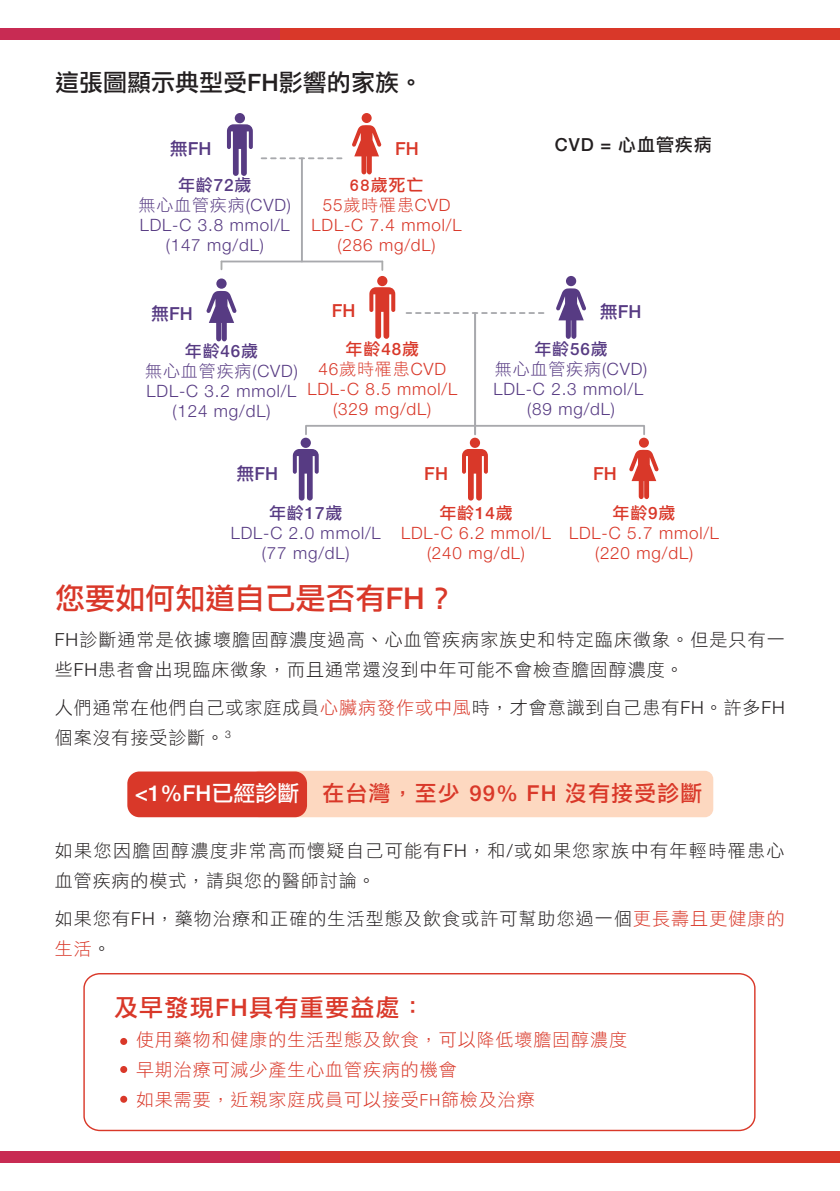
<style>
.page{position:relative;width:840px;height:1191px;background:#fff}
.page>*{position:absolute;margin:0;border:0;box-sizing:border-box;transform-origin:0 0}
.t1{font:30px "DF Li Hei Std W5";color:#d93829}
.t2{font:24px "DF Li Hei Std W5";color:#231f20}
.t3{font:24px "DF Li Hei Std W5";letter-spacing:.05em;color:#d93829}
.t4{font:22px "DF Li Hei Std W5";letter-spacing:.05em;color:#d93829}
.t5{font:18px/30px "DF Li Hei Std W3";letter-spacing:.06em;color:#231f20}
.t6{font:18px/30px "DF Li Hei Std W3";letter-spacing:.05em;color:#d93829}
.t7{font:500 18px "Helvetica Neue LT Std";color:#573b83}
.t8{font:18px "DF Li Hei Std W5";letter-spacing:.05em;color:#231f20}
.t9{font:500 18px "Helvetica Neue LT Std";color:#d93829}
.t10{font:300 17px/20px "Helvetica Neue LT Std";letter-spacing:.05em;color:#d93829;text-align:center}
.t11{font:300 17px/20px "Helvetica Neue LT Std";letter-spacing:.05em;color:#573b83;text-align:center}
.t12{font:17px "DF Li Hei Std W3";letter-spacing:.05em;color:#573b83}
.t13{font:17px "DF Li Hei Std W5";letter-spacing:.05em;color:#573b83}
.t14{font:17px "DF Li Hei Std W5";letter-spacing:.05em;color:#d93829}
.s1{font-family:"Helvetica Neue LT Std";font-weight:500}
.s2{font-family:"DF Li Hei Std W5";font-weight:400}
.s3{font-family:"Helvetica Neue LT Std";font-weight:300}
.s4{font-family:"DF Li Hei Std W3";font-weight:400}
.s5{color:#d93829}
.s6{font-family:"Helvetica Neue LT Std";font-weight:500;color:#fff}
.s7{color:#fff}
</style>
<div class="page">
<div style="left:0;top:28px;width:280px;height:12px;background:#c82b53"></div>
<div style="left:280px;top:28px;width:559px;height:12px;background:#d93829"></div>
<div style="left:0;top:1151px;width:280px;height:11px;background:#c82b53"></div>
<div style="left:280px;top:1151px;width:559px;height:11px;background:#d93829"></div>
<svg style="left:227px;top:124px;width:26px;height:52px"></svg>
<div style="left:234px;top:113px;width:11px;height:10px;background:#573b83;border-radius:50%"></div>
<svg style="left:292px;top:449px;width:26px;height:52px"></svg>
<div style="left:300px;top:438px;width:11px;height:10px;background:#573b83;border-radius:50%"></div>
<svg style="left:462px;top:449px;width:25px;height:52px"></svg>
<div style="left:469px;top:438px;width:11px;height:10px;background:#d93829;border-radius:50%"></div>
<div style="left:361px;top:113px;width:10px;height:10px;background:#d93829;border-radius:50%"></div>
<svg style="left:352px;top:125px;width:29px;height:49px"></svg>
<div style="left:638px;top:438px;width:10px;height:10px;background:#d93829;border-radius:50%"></div>
<svg style="left:629px;top:450px;width:29px;height:49px"></svg>
<svg style="left:261px;top:157px;width:80px;height:2px"></svg>
<svg style="left:406px;top:312px;width:139px;height:2px"></svg>
<hr style="left:301px;top:158px;width:2px;height:103px;background:#a8a9ad">
<hr style="left:474px;top:313px;width:2px;height:121px;background:#a8a9ad">
<div style="left:305px;top:425px;width:339px;height:10px;border:2px solid #a8a9ad"></div>
<div style="left:216px;top:278px;width:10px;height:11px;background:#573b83;border-radius:50%"></div>
<svg style="left:206px;top:291px;width:30px;height:50px"></svg>
<div style="left:565px;top:276px;width:11px;height:10px;background:#573b83;border-radius:50%"></div>
<svg style="left:556px;top:288px;width:30px;height:51px"></svg>
<svg style="left:369px;top:287px;width:26px;height:52px"></svg>
<div style="left:377px;top:276px;width:10px;height:10px;background:#d93829;border-radius:50%"></div>
<hr style="left:221px;top:260px;width:161px;height:2px;background:#a8a9ad">
<svg style="left:381px;top:261px;width:2px;height:9px"></svg>
<svg style="left:220px;top:261px;width:2px;height:8px"></svg>
<div style="left:251px;top:771px;width:461px;height:46px;background:#fdd8c0;border-radius:8px"></div>
<div style="left:127px;top:771px;width:180px;height:46px;background:#d93829;border-radius:12px"></div>
<div style="left:83px;top:973px;width:672px;height:158px;border:1px solid #d93829;border-radius:15px"></div>
<div style="left:120px;top:1038px;width:7px;height:7px;background:#d93829;border-radius:50%"></div>
<div style="left:120px;top:1066px;width:7px;height:7px;background:#d93829;border-radius:50%"></div>
<div style="left:120px;top:1095px;width:7px;height:7px;background:#d93829;border-radius:50%"></div>
<h2 class="t2" style="left:55px;top:70px;width:369px">這張圖顯示典型受<span class="s1">FH</span>影響的家族。</h2>
<p class="t7" style="left:170px;top:138px;width:43px"><span class="s2">無</span>FH</p>
<p class="t13" style="left:178px;top:176px;width:75px">年齡<span class="s1">72</span>歲</p>
<p class="t12" style="left:138px;top:196px;width:154px">無心血管疾病<span class="s3">(CVD)</span></p>
<p class="t11" style="left:140px;top:215px;width:151px">LDL-C 3.8 mmol/L (147 mg/dL)</p>
<p class="t9" style="left:395px;top:138px;width:25px">FH</p>
<p class="t14" style="left:349px;top:176px;width:75px">68歲死亡</p>
<p class="t10" style="left:311px;top:195px;width:151px">55<span class="s4">歲時罹患</span>CVD<br>LDL-C 7.4 mmol/L (286 mg/dL)</p>
<p class="t7" style="left:151px;top:303px;width:43px"><span class="s2">無</span>FH</p>
<p class="t13" style="left:185px;top:341px;width:75px">年齡<span class="s1">46</span>歲</p>
<p class="t12" style="left:145px;top:361px;width:154px">無心血管疾病<span class="s3">(CVD)</span></p>
<p class="t11" style="left:146px;top:380px;width:151px">LDL-C 3.2 mmol/L (124 mg/dL)</p>
<p class="t9" style="left:331px;top:300px;width:25px">FH</p>
<p class="t14" style="left:345px;top:339px;width:75px">年齡<span class="s1">48</span>歲</p>
<p class="t10" style="left:307px;top:358px;width:151px">46<span class="s4">歲時罹患</span>CVD<br>LDL-C 8.5 mmol/L (329 mg/dL)</p>
<p class="t8" style="left:554px;top:135px;width:158px"><span class="s1">CVD =</span> 心血管疾病</p>
<p class="t7" style="left:599px;top:300px;width:43px"><span class="s2">無</span>FH</p>
<p class="t13" style="left:534px;top:339px;width:75px">年齡<span class="s1">56</span>歲</p>
<p class="t12" style="left:494px;top:359px;width:154px">無心血管疾病<span class="s3">(CVD)</span></p>
<p class="t11" style="left:493px;top:378px;width:151px">LDL-C 2.3 mmol/L (89 mg/dL)</p>
<p class="t7" style="left:236px;top:463px;width:43px"><span class="s2">無</span>FH</p>
<p class="t13" style="left:269px;top:503px;width:75px">年齡<span class="s1">17</span>歲</p>
<p class="t11" style="left:231px;top:522px;width:151px">LDL-C 2.0 mmol/L (77 mg/dL)</p>
<p class="t9" style="left:424px;top:463px;width:25px">FH</p>
<p class="t9" style="left:592px;top:463px;width:25px">FH</p>
<p class="t14" style="left:439px;top:503px;width:75px">年齡<span class="s1">14</span>歲</p>
<p class="t10" style="left:401px;top:522px;width:151px">LDL-C 6.2 mmol/L (240 mg/dL)</p>
<p class="t14" style="left:612px;top:503px;width:65px">年齡<span class="s1">9</span>歲</p>
<p class="t10" style="left:569px;top:522px;width:151px">LDL-C 5.7 mmol/L (220 mg/dL)</p>
<h1 class="t1" style="left:55px;top:582px;width:401px">您要如何知道自己是否有<span class="s1">FH</span>？</h1>
<p class="t5" style="left:55px;top:624px;width:731px"><span class="s3">FH</span>診斷通常是依據壞膽固醇濃度過高、心血管疾病家族史和特定臨床徵象。但是只有一些<span class="s3">FH</span>患者會出現臨床徵象，而且通常還沒到中年可能不會檢查膽固醇濃度。</p>
<p class="t5" style="left:55px;top:692px;width:731px">人們通常在他們自己或家庭成員<span class="s5">心臟病發作或中風</span>時，才會意識到自己患有<span class="s3">FH</span>。許多<span class="s3">FH</span>個案沒有接受診斷。<sup>3</sup></p>
<p class="t4" style="left:135px;top:781px;width:569px"><span class="s6">&lt;1%FH</span><span class="s7">已經診斷</span> 在台灣，至少 <span class="s1">99% FH</span> 沒有接受診斷</p>
<p class="t5" style="left:55px;top:835px;width:730px">如果您因膽固醇濃度非常高而懷疑自己可能有<span class="s3">FH</span>，和<span class="s3">/</span>或如果您家族中有年輕時罹患心血管疾病的模式，請與您的醫師討論。</p>
<p class="t5" style="left:55px;top:903px;width:731px">如果您有<span class="s3">FH</span>，藥物治療和正確的生活型態及飲食或許可幫助您過一個<span class="s5">更長壽且更健康的生活</span>。</p>
<h2 class="t3" style="left:114px;top:994px;width:312px">及早發現<span class="s1">FH</span>具有重要益處：</h2>
<p class="t6" style="left:136px;top:1024px;width:492px">使用藥物和健康的生活型態及飲食，可以降低壞膽固醇濃度早期治療可減少產生心血管疾病的機會<br>如果需要，近親家庭成員可以接受FH篩檢及治療</p>
</div>
